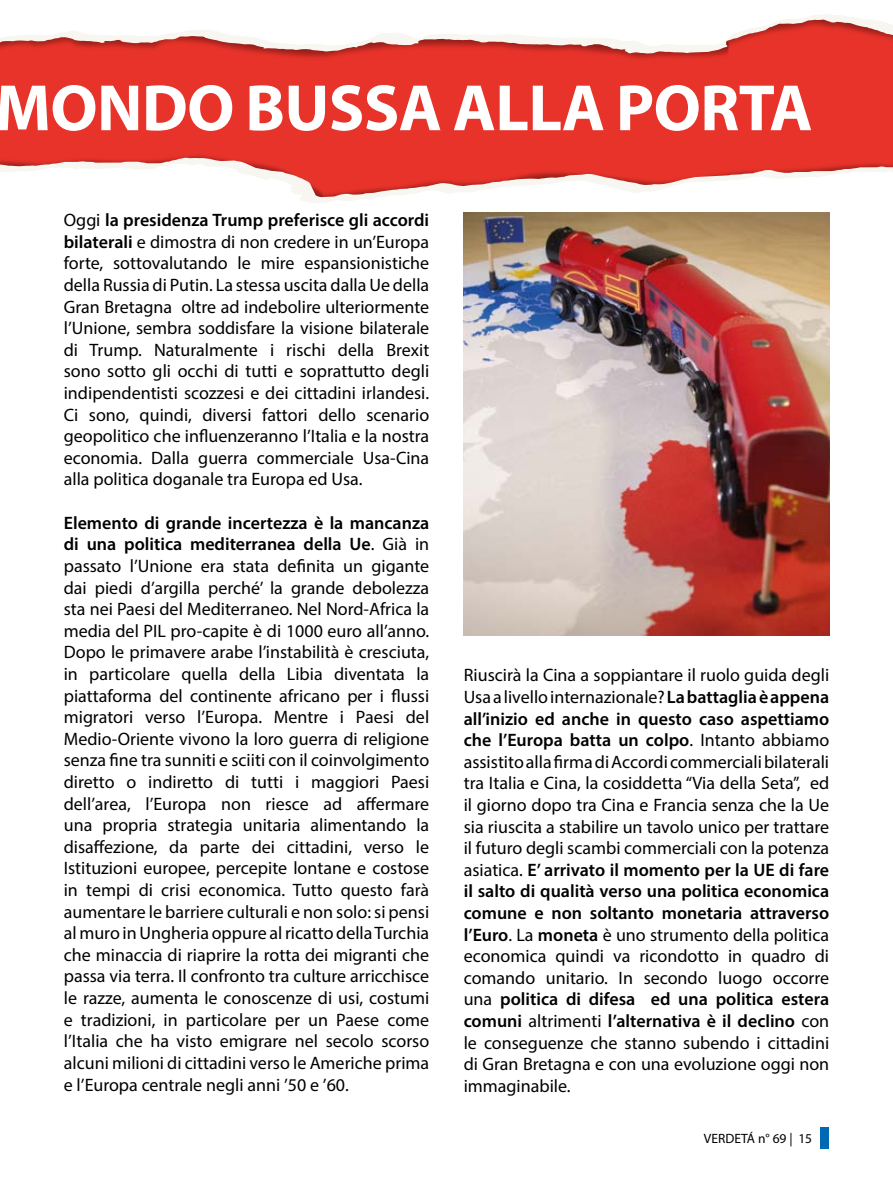
<style>
.page{position:relative;width:893px;height:1191px;background:#fff}
.page>*{position:absolute;margin:0;border:0;box-sizing:border-box;transform-origin:0 0}
.t1{font:700 66px "Myriad Pro";letter-spacing:-.01em;color:#fff}
.t2{font:18px/21.6px "Myriad Pro";color:#000;text-align:justify}
.t3{font:13.5px "Myriad Pro";color:#000}
.s1{font-weight:600}
</style>
<div class="page">
<div style="left:821px;top:1127px;width:8px;height:21px;background:#0069b4"></div>
<svg style="left:300px;top:197px;width:75px;height:6px"></svg>
<svg style="left:0;top:54px;width:893px;height:143px;fill:#e7332a"></svg>
<svg style="left:0;top:14px;width:893px;height:40px"></svg>
<img style="left:464px;top:213px;width:365px;height:422px">
<h1 class="t1" style="left:-5px;top:65px;width:819px">MONDO BUSSA ALLA PORTA</h1>
<p class="t2" style="left:64px;top:209px;width:367px">Oggi <span class="s1">la presidenza Trump preferisce gli accordi bilaterali</span> e dimostra di non credere in un’Europa forte, sottovalutando le mire espansionistiche della Russia di Putin. La stessa uscita dalla Ue della Gran Bretagna oltre ad indebolire ulteriormente l’Unione, sembra soddisfare la visione bilaterale di Trump. Naturalmente i rischi della Brexit sono sotto gli occhi di tutti e soprattutto degli indipendentisti scozzesi e dei cittadini irlandesi.<br>Ci sono, quindi, diversi fattori dello scenario geopolitico che influenzeranno l’Italia e la nostra economia. Dalla guerra commerciale Usa-Cina alla politica doganale tra Europa ed Usa.</p>
<p class="t2" style="left:64px;top:511px;width:367px"><span class="s1">Elemento di grande incertezza è la mancanza di una politica mediterranea della Ue</span>. Già in passato l’Unione era stata definita un gigante dai piedi d’argilla perché’ la grande debolezza sta nei Paesi del Mediterraneo. Nel Nord-Africa la media del PIL pro-capite è di 1000 euro all’anno.<br>Dopo le primavere arabe l’instabilità è cresciuta, in particolare quella della Libia diventata la piattaforma del continente africano per i flussi migratori verso l’Europa. Mentre i Paesi del Medio-Oriente vivono la loro guerra di religione senza fine tra sunniti e sciiti con il coinvolgimento diretto o indiretto di tutti i maggiori Paesi dell’area, l’Europa non riesce ad affermare una propria strategia unitaria alimentando la disaffezione, da parte dei cittadini, verso le Istituzioni europee, percepite lontane e costose in tempi di crisi economica. Tutto questo farà aumentare le barriere culturali e non solo: si pensi al muro in Ungheria oppure al ricatto della Turchia che minaccia di riaprire la rotta dei migranti che passa via terra. Il confronto tra culture arricchisce le razze, aumenta le conoscenze di usi, costumi e tradizioni, in particolare per un Paese come l’Italia che ha visto emigrare nel secolo scorso alcuni milioni di cittadini verso le Americhe prima e l’Europa centrale negli anni ’50 e ’60.</p>
<p class="t2" style="left:464px;top:664px;width:367px">Riuscirà la Cina a soppiantare il ruolo guida degli Usa a livello internazionale? <span class="s1">La battaglia è appena all’inizio ed anche in questo caso aspettiamo che l’Europa batta un colpo</span>. Intanto abbiamo assistito alla firma di Accordi commerciali bilaterali tra Italia e Cina, la cosiddetta “Via della Seta”, ed il giorno dopo tra Cina e Francia senza che la Ue sia riuscita a stabilire un tavolo unico per trattare il futuro degli scambi commerciali con la potenza asiatica. <span class="s1">E’ arrivato il momento per la UE di fare il salto di qualità verso una politica economica comune e non soltanto monetaria attraverso l’Euro</span>. La <span class="s1">moneta</span> è uno strumento della politica economica quindi va ricondotto in quadro di comando unitario. In secondo luogo occorre una <span class="s1">politica di difesa ed una politica estera comuni</span> altrimenti <span class="s1">l’alternativa è il declino</span> con le conseguenze che stanno subendo i cittadini di Gran Bretagna e con una evoluzione oggi non immaginabile.</p>
<p class="t3" style="left:704px;top:1129px;width:110px">VERDETÁ n° 69 | 15</p>
</div>
